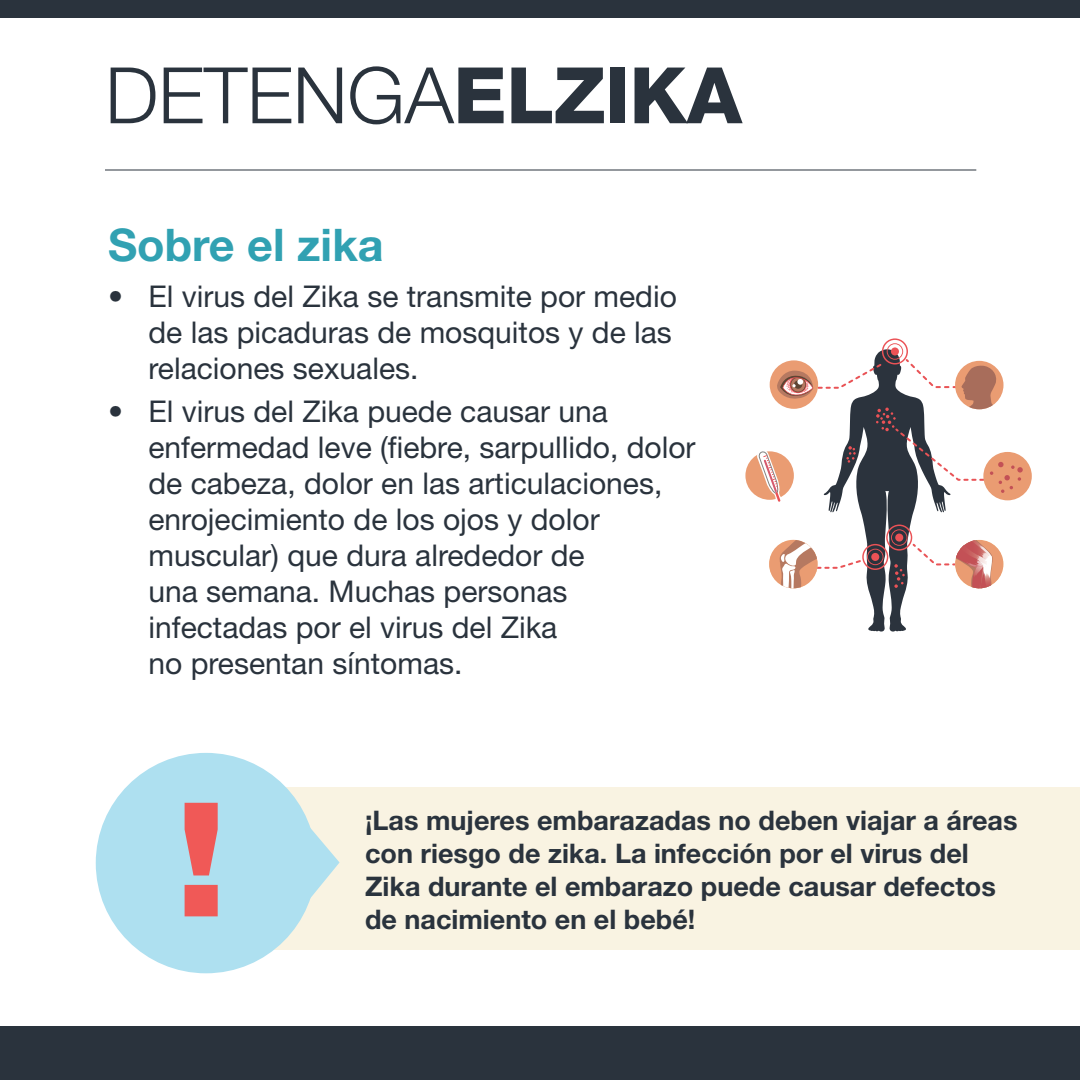
<style>
.page{position:relative;width:1080px;height:1080px;background:#fff}
.page>*{position:absolute;margin:0;border:0;box-sizing:border-box;transform-origin:0 0}
.t1{font:300 78px "Helvetica Neue LT Std";letter-spacing:-.005em;color:#2a333d}
.P_Blue{font:700 45px "Helvetica Neue LT Std";color:#31a1b2}
.t2{font:30px/36px "Helvetica Neue LT Std";color:#2a333d}
.P_bold{font:700 27px/33px "Helvetica Neue LT Std";color:#2a333d}
.s1{font-weight:800}
</style>
<div class="page">
<div style="left:0;top:0;width:1080px;height:17px;background:#2a333d"></div>
<hr style="left:105px;top:169px;width:871px;height:2px;background:#2a333d">
<div style="left:983px;top:452px;width:49px;height:48px;background:#ea9c72;border-radius:50%"></div>
<div style="left:745px;top:451px;width:49px;height:49px;background:#ea9c72;border-radius:50%"></div>
<svg style="left:757px;top:338px;width:266px;height:294px"></svg>
<div style="left:215px;top:788px;width:865px;height:162px;background:#f9f3e2"></div>
<div style="left:96px;top:753px;width:220px;height:220px;background:#aee0f0;border-radius:50%"></div>
<svg style="left:310px;top:827px;width:30px;height:72px"></svg>
<svg style="left:185px;top:803px;width:33px;height:113px"></svg>
<div style="left:0;top:1026px;width:1080px;height:54px;background:#2a333d"></div>
<h4 class="t1" style="left:105px;top:48px;width:638px">DETENGA<span class="s1">ELZIKA</span></h4>
<p class="P_Blue" style="left:108px;top:218px;width:277px">Sobre el zika</p>
<p class="t2" style="left:148px;top:278px;width:530px;text-indent:-40px">• El virus del Zika se transmite por medio de las picaduras de mosquitos y de las relaciones sexuales.</p>
<p class="t2" style="left:148px;top:393px;width:549px;text-indent:-40px">• El virus del Zika puede causar una enfermedad leve (fiebre, sarpullido, dolor de cabeza, dolor en las articulaciones, enrojecimiento de los ojos y dolor muscular) que dura alrededor de<br>una semana. Muchas personas infectadas por el virus del Zika<br>no presentan síntomas.</p>
<p class="P_bold" style="left:365px;top:803px;width:654px">¡Las mujeres embarazadas no deben viajar a áreas con riesgo de zika. La infección por el virus del Zika durante el embarazo puede causar defectos de nacimiento en el bebé!</p>
</div>
